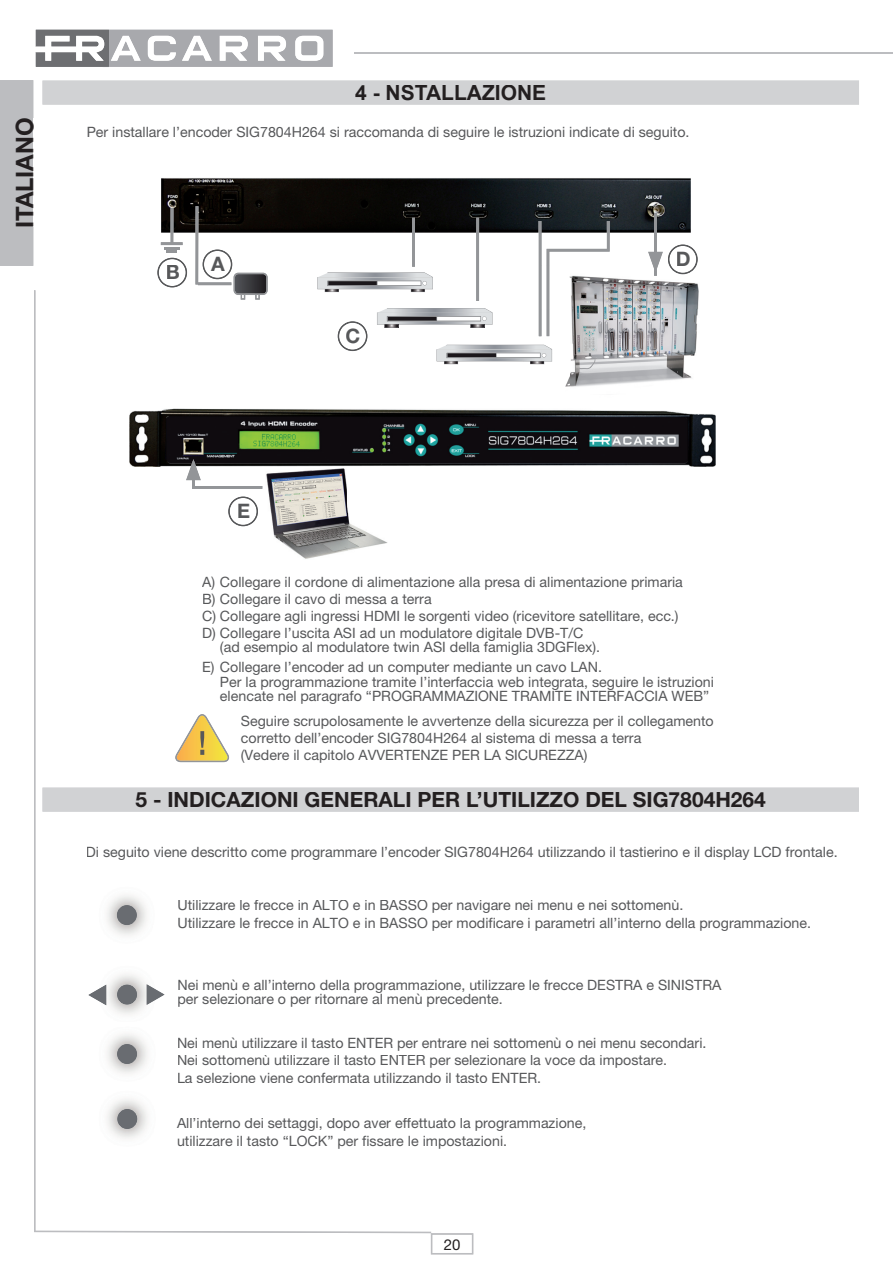
<style>
.page{position:relative;width:893px;height:1263px;background:#fff}
.page>*{position:absolute;margin:0;border:0;box-sizing:border-box;transform-origin:0 0}
.t1{font:700 24px "Helvetica Neue";color:#231f20}
.t2{font:700 21px "Helvetica Neue";color:#231f20}
.t3{font:700 21px "Arial";color:#231f20}
.t4{font:700 19.95px "Helvetica Neue";color:#57585a}
.t5{font:15px "Helvetica Neue";color:#231f20}
.t6{font:14.25px/17.1px "Helvetica Neue";color:#57585a}
</style>
<div class="page">
<svg style="left:34px;top:290px;width:397px;height:943px"></svg>
<svg style="left:431px;top:1233px;width:42px;height:21px"></svg>
<svg style="left:35px;top:30px;width:298px;height:37px"></svg>
<hr style="left:354px;top:52px;width:539px;height:1px;background:#bcbdc0">
<div style="left:0;top:80px;width:33px;height:186px;background:#bcbdc0"></div>
<div style="left:16px;top:119px;width:17px;height:108px;background:#bcbdc0"></div>
<div style="left:43px;top:81px;width:816px;height:24px;background:#d1d2d4"></div>
<div style="left:356px;top:85px;width:189px;height:16px;background:#d1d2d4"></div>
<svg style="left:228px;top:496px;width:30px;height:30px"></svg>
<div style="left:239px;top:504px;width:10px;height:14px;background:#fff"></div>
<img style="left:265px;top:468px;width:123px;height:91px">
<img style="left:129px;top:408px;width:587px;height:59px">
<svg style="left:186px;top:459px;width:76px;height:30px"></svg>
<svg style="left:175px;top:714px;width:54px;height:48px"></svg>
<img style="left:200px;top:731px;width:4px;height:24px">
<div style="left:241px;top:716px;width:473px;height:13px;background:#fff"></div>
<div style="left:241px;top:733px;width:400px;height:10px;background:#fff"></div>
<div style="left:242px;top:750px;width:345px;height:13px;background:#fff"></div>
<div style="left:202px;top:576px;width:481px;height:14px;background:#fff"></div>
<div style="left:203px;top:593px;width:228px;height:14px;background:#fff"></div>
<div style="left:203px;top:610px;width:475px;height:14px;background:#fff"></div>
<div style="left:203px;top:628px;width:380px;height:13px;background:#fff"></div>
<div style="left:202px;top:642px;width:397px;height:13px;background:#fff"></div>
<div style="left:203px;top:662px;width:399px;height:13px;background:#fff"></div>
<div style="left:202px;top:676px;width:512px;height:13px;background:#fff"></div>
<div style="left:202px;top:690px;width:506px;height:14px;background:#fff"></div>
<div style="left:87px;top:846px;width:749px;height:13px;background:#fff"></div>
<img style="left:96px;top:884px;width:62px;height:63px">
<div style="left:117px;top:905px;width:20px;height:20px;background:#696c71;border-radius:50%"></div>
<div style="left:178px;top:900px;width:504px;height:13px;background:#fff"></div>
<div style="left:178px;top:917px;width:632px;height:13px;background:#fff"></div>
<svg style="left:159px;top:984px;width:6px;height:21px"></svg>
<svg style="left:88px;top:984px;width:8px;height:21px"></svg>
<img style="left:96px;top:963px;width:63px;height:60px">
<img style="left:147px;top:984px;width:12px;height:21px">
<img style="left:96px;top:984px;width:10px;height:21px">
<div style="left:117px;top:984px;width:20px;height:20px;background:#696c71;border-radius:50%"></div>
<div style="left:179px;top:979px;width:542px;height:14px;background:#fff"></div>
<div style="left:178px;top:994px;width:324px;height:13px;background:#fff"></div>
<img style="left:96px;top:1026px;width:63px;height:59px">
<img style="left:96px;top:1023px;width:63px;height:3px">
<div style="left:117px;top:1044px;width:20px;height:20px;background:#696c71;border-radius:50%"></div>
<img style="left:96px;top:1088px;width:63px;height:62px">
<div style="left:117px;top:1109px;width:20px;height:20px;background:#696c71;border-radius:50%"></div>
<div style="left:178px;top:1038px;width:524px;height:13px;background:#fff"></div>
<div style="left:178px;top:1055px;width:488px;height:13px;background:#fff"></div>
<div style="left:178px;top:1072px;width:362px;height:11px;background:#fff"></div>
<div style="left:177px;top:1118px;width:409px;height:13px;background:#fff"></div>
<div style="left:178px;top:1135px;width:328px;height:13px;background:#fff"></div>
<img style="left:523px;top:265px;width:176px;height:122px">
<img style="left:161px;top:178px;width:530px;height:55px">
<svg style="left:157px;top:208px;width:30px;height:79px"></svg>
<div style="left:167px;top:265px;width:12px;height:14px;background:#fff"></div>
<svg style="left:195px;top:206px;width:73px;height:94px"></svg>
<svg style="left:476px;top:218px;width:3px;height:83px"></svg>
<svg style="left:412px;top:218px;width:3px;height:49px"></svg>
<svg style="left:317px;top:273px;width:116px;height:19px"></svg>
<svg style="left:377px;top:308px;width:115px;height:19px"></svg>
<svg style="left:437px;top:345px;width:115px;height:19px"></svg>
<svg style="left:338px;top:321px;width:29px;height:30px"></svg>
<div style="left:346px;top:328px;width:14px;height:15px;background:#fff"></div>
<svg style="left:648px;top:213px;width:50px;height:63px"></svg>
<div style="left:677px;top:252px;width:13px;height:14px;background:#fff"></div>
<svg style="left:539px;top:206px;width:86px;height:130px"></svg>
<div style="left:43px;top:788px;width:816px;height:24px;background:#d1d2d4"></div>
<div style="left:136px;top:792px;width:630px;height:16px;background:#d1d2d4"></div>
<h1 class="t1" style="left:10px;top:228px;width:112px;rotate:-90deg">ITALIANO</h1>
<h2 class="t3" style="left:355px;top:79px;width:192px">4 - NSTALLAZIONE</h2>
<p class="t6" style="left:87px;top:123px;width:604px">Per installare l’encoder SIG7804H264 si raccomanda di seguire le istruzioni indicate di seguito.</p>
<h3 class="t4" style="left:166px;top:260px;width:16px">B</h3>
<h3 class="t4" style="left:211px;top:252px;width:15px">A</h3>
<h3 class="t4" style="left:346px;top:323px;width:16px">C</h3>
<h3 class="t4" style="left:676px;top:247px;width:16px">D</h3>
<h3 class="t4" style="left:237px;top:499px;width:14px">E</h3>
<p class="t6" style="left:202px;top:573px;width:482px">A) Collegare il cordone di alimentazione alla presa di alimentazione primaria B) Collegare il cavo di messa a terra<br>C) Collegare agli ingressi HDMI le sorgenti video (ricevitore satellitare, ecc.)<br>D) Collegare l’uscita ASI ad un modulatore digitale DVB-T/C</p>
<p class="t6" style="left:202px;top:637px;width:401px;line-height:20px;text-align:right">(ad esempio al modulatore twin ASI della famiglia 3DGFlex).<br>E) Collegare l’encoder ad un computer mediante un cavo LAN.</p>
<p class="t6" style="left:220px;top:674px;width:495px;line-height:14.2px">Per la programmazione tramite l’interfaccia web integrata, seguire le istruzioni elencate nel paragrafo “PROGRAMMAZIONE TRAMITE INTERFACCIA WEB”</p>
<p class="t6" style="left:241px;top:712px;width:474px">Seguire scrupolosamente le avvertenze della sicurezza per il collegamento corretto dell’encoder SIG7804H264 al sistema di messa a terra<br>(Vedere il capitolo AVVERTENZE PER LA SICUREZZA)</p>
<h2 class="t2" style="left:136px;top:787px;width:632px">5 - INDICAZIONI GENERALI PER L’UTILIZZO DEL SIG7804H264</h2>
<p class="t6" style="left:86px;top:843px;width:753px">Di seguito viene descritto come programmare l’encoder SIG7804H264 utilizzando il tastierino e il display LCD frontale.</p>
<p class="t6" style="left:177px;top:897px;width:635px">Utilizzare le frecce in ALTO e in BASSO per navigare nei menu e nei sottomenù.<br>Utilizzare le frecce in ALTO e in BASSO per modificare i parametri all’interno della programmazione.</p>
<p class="t6" style="left:177px;top:977px;width:545px;line-height:14.2px">Nei menù e all’interno della programmazione, utilizzare le frecce DESTRA e SINISTRA per selezionare o per ritornare al menù precedente.</p>
<p class="t6" style="left:177px;top:1034px;width:531px">Nei menù utilizzare il tasto ENTER per entrare nei sottomenù o nei menu secondari.<br>Nei sottomenù utilizzare il tasto ENTER per selezionare la voce da impostare.<br>La selezione viene confermata utilizzando il tasto ENTER.</p>
<p class="t6" style="left:177px;top:1114px;width:411px">All’interno dei settaggi, dopo aver effettuato la programmazione, utilizzare il tasto “LOCK” per fissare le impostazioni.</p>
<p class="t5" style="left:444px;top:1235px;width:18px">20</p>
</div>
